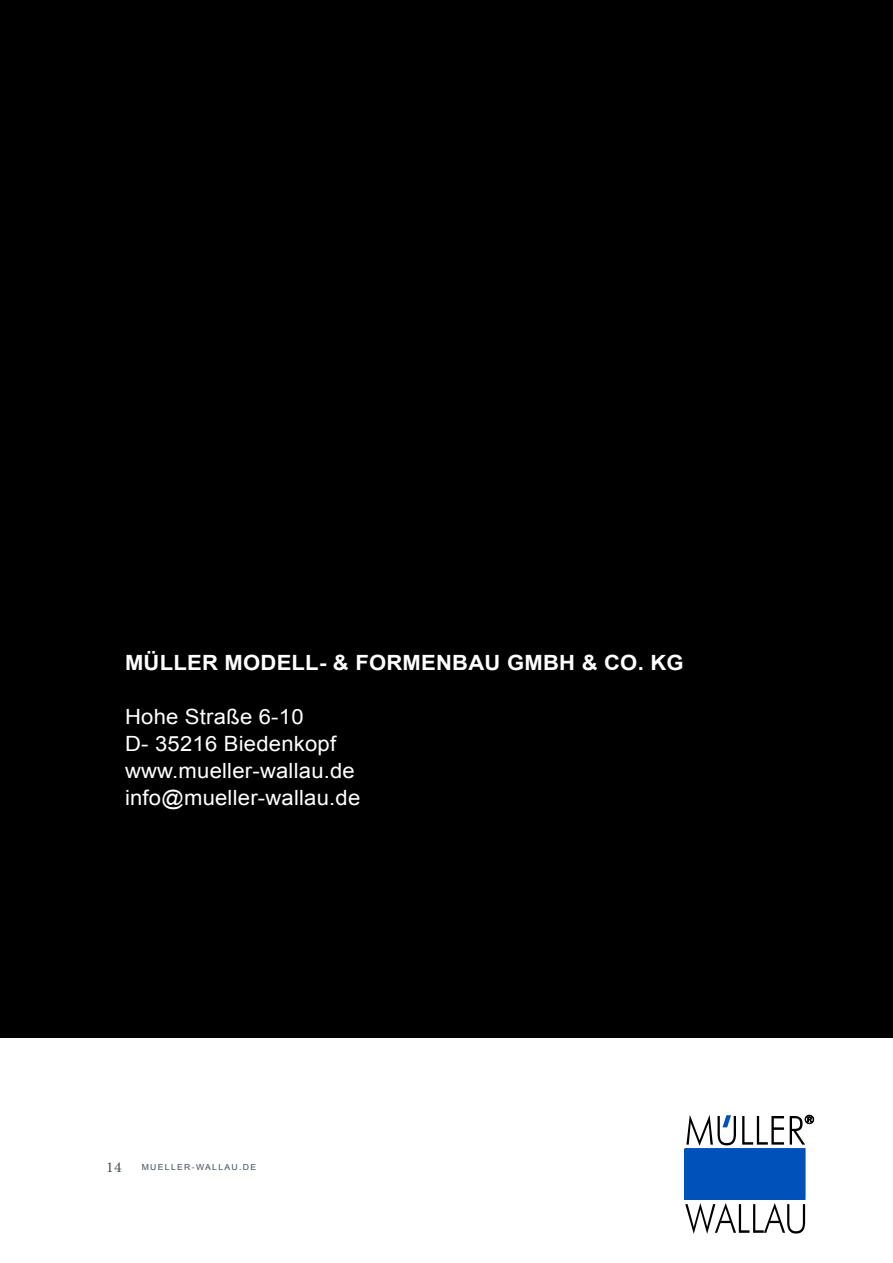
<style>
.page{position:relative;width:893px;height:1263px;background:#fff}
.page>*{position:absolute;margin:0;border:0;box-sizing:border-box;transform-origin:0 0}
.t1{font:21px/27px "Arial";letter-spacing:.01em;color:#fff;scale:1.05 1}
.t2{font:700 21px "Arial";letter-spacing:.01em;color:#fff;scale:1.05 1}
.t3{font:15px "Minion Pro";color:#445055;scale:1.05 1}
.t4{font:8.25px "Arial";letter-spacing:.15em;color:#3d4e55;scale:1.05 1}
</style>
<div class="page">
<div style="left:0;top:0;width:893px;height:1037px;background:#000"></div>
<div style="left:685px;top:1148px;width:120px;height:51px;background:#0052ba"></div>
<div style="left:685px;top:1148px;width:120px;height:51px;border:1px solid #0052ba"></div>
<svg style="left:742px;top:1116px;width:42px;height:28px"></svg>
<svg style="left:790px;top:1115px;width:24px;height:29px"></svg>
<svg style="left:685px;top:1203px;width:120px;height:31px"></svg>
<svg style="left:686px;top:1115px;width:50px;height:31px"></svg>
<p class="t2" style="left:125px;top:649px;width:533px">MÜLLER MODELL- &amp; FORMENBAU GMBH &amp; CO. KG</p>
<p class="t1" style="left:125px;top:703px;width:226px">Hohe Straße 6-10<br>D- 35216 Biedenkopf www.mueller-wallau.de info@mueller-wallau.de</p>
<p class="t3" style="left:106px;top:1157px;width:16px">14</p>
<p class="t4" style="left:142px;top:1161px;width:110px">MUELLER-WALLAU.DE</p>
</div>
